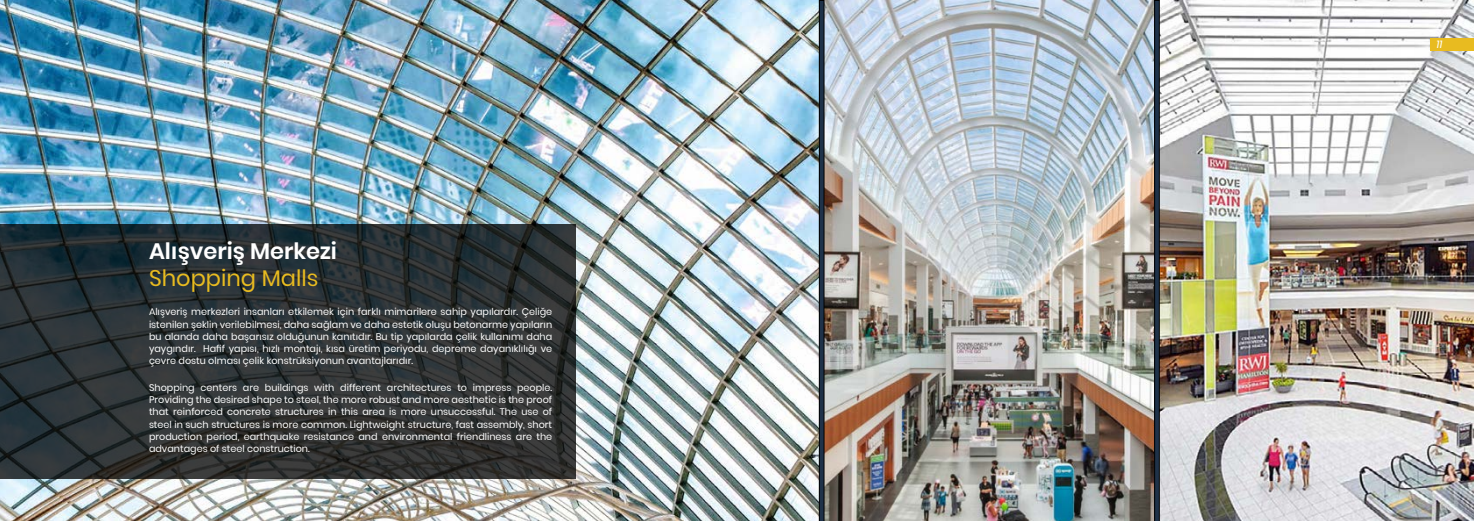
<style>
.page{position:relative;width:1474px;height:521px;background:#fff}
.page>*{position:absolute;margin:0;border:0;box-sizing:border-box;transform-origin:0 0}
.t1{font:600 22.49px "Poppins";color:#fff}
.t2{font:22.49px "Poppins";color:#e8bb20}
.t3{font:italic 10.5px "Poppins";color:#fff}
.t4{font:9.62px/12.2px "Poppins";color:#fff;text-align:justify}
</style>
<div class="page">
<img style="left:0;top:0;width:819px;height:521px">
<img style="left:824px;top:0;width:330px;height:521px">
<img style="left:1159px;top:0;width:314px;height:521px">
<svg style="left:0;top:224px;width:575px;height:255px;background:#2b3033"></svg>
<svg style="left:819px;top:0;width:5px;height:521px;background:#162435"></svg>
<svg style="left:1154px;top:0;width:5px;height:521px;background:#172637"></svg>
<div style="left:1429px;top:38px;width:44px;height:12px;background:#e8bb20"></div>
<h1 class="t1" style="left:149px;top:238px;width:189px">Alışveriş Merkezi</h1>
<h1 class="t2" style="left:149px;top:265px;width:171px">Shopping Malls</h1>
<p class="t4" style="left:149px;top:306px;width:405px">Alışveriş merkezleri insanları etkilemek için farklı mimarilere sahip yapılardır. Çeliğe istenilen şeklin verilebilmesi, daha sağlam ve daha estetik oluşu betonarme yapıların bu alanda daha başarısız olduğunun kanıtıdır. Bu tip yapılarda çelik kullanımı daha yaygındır. Hafif yapısı, hızlı montajı, kısa üretim periyodu, depreme dayanıklılığı ve çevre dostu olması çelik konstrüksiyonun avantajlarıdır.</p>
<p class="t4" style="left:149px;top:381px;width:405px">Shopping centers are buildings with different architectures to impress people.<br>Providing the desired shape to steel, the more robust and more aesthetic is the proof that reinforced concrete structures in this area is more unsuccessful. The use of steel in such structures is more common. Lightweight structure, fast assembly, short production period, earthquake resistance and environmental friendliness are the advantages of steel construction.</p>
<p class="t3" style="left:1436px;top:38px;width:8px">11</p>
</div>
